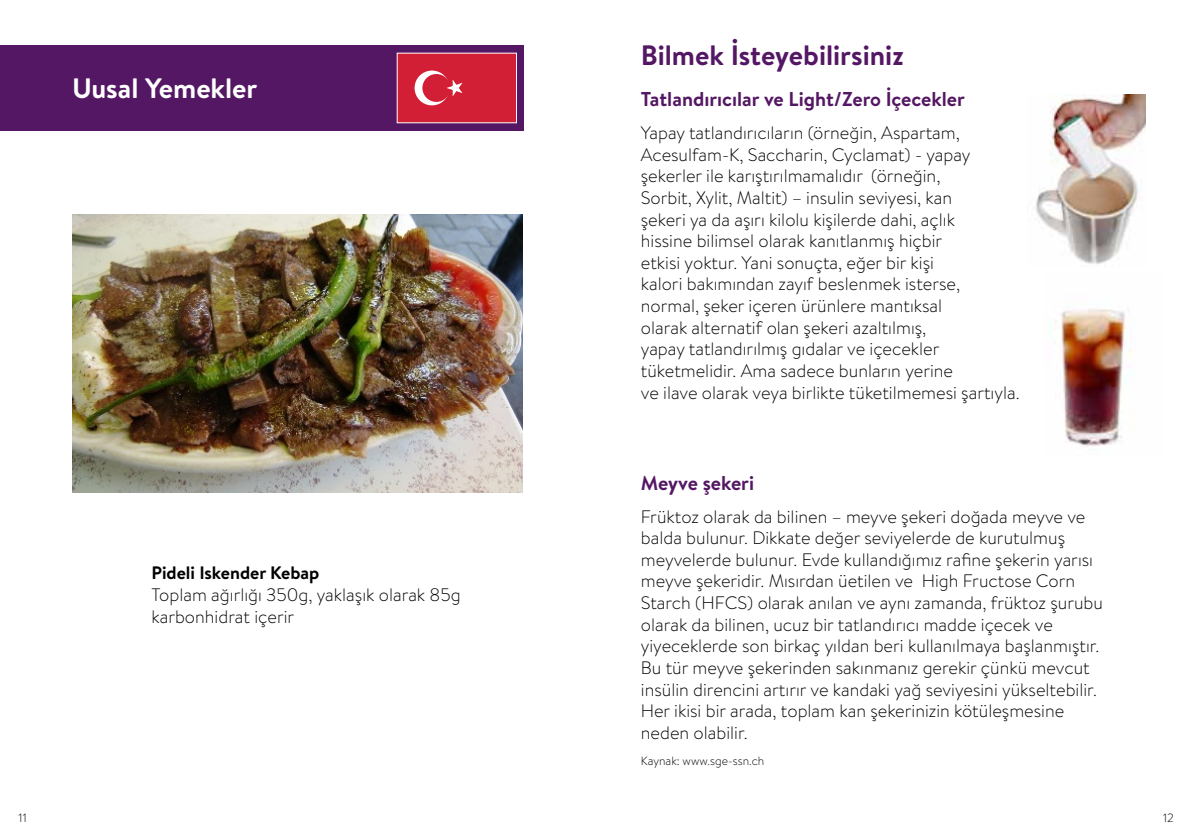
<style>
.page{position:relative;width:1191px;height:840px;background:#fff}
.page>*{position:absolute;margin:0;border:0;box-sizing:border-box;transform-origin:0 0}
.t1{font:700 28px "Brandon Text";color:#541763}
.t2{font:700 28px "Brandon Text";color:#fff}
.t3{font:700 20px "Brandon Text";color:#541763}
.t4{font:300 18px/21.6px "Brandon Text";color:#000}
.t5{font:700 18px "Brandon Text";color:#000}
.t6{font:300 12px "Brandon Text";color:#000}
</style>
<div class="page">
<img style="left:1054px;top:309px;width:79px;height:138px">
<img style="left:73px;top:214px;width:449px;height:278px">
<div style="left:0;top:45px;width:523px;height:85px;background:#541763"></div>
<div style="left:397px;top:53px;width:119px;height:70px;background:#d21f35"></div>
<svg style="left:414px;top:70px;width:35px;height:35px"></svg>
<div style="left:422px;top:74px;width:28px;height:28px;background:#d21f35;border-radius:50%"></div>
<svg style="left:447px;top:80px;width:15px;height:16px"></svg>
<img style="left:1036px;top:94px;width:109px;height:170px">
<h1 class="t2" style="left:72px;top:68px;width:187px">Uusal Yemekler</h1>
<p class="t5" style="left:151px;top:560px;width:169px">Pideli Iskender Kebap</p>
<p class="t4" style="left:151px;top:583px;width:311px">Toplam ağırlığı 350g, yaklaşık olarak 85g karbonhidrat içerir</p>
<h1 class="t1" style="left:641px;top:36px;width:264px">Bilmek İsteyebilirsiniz</h1>
<p class="t3" style="left:641px;top:85px;width:325px">Tatlandırıcılar ve Light/Zero İçecekler</p>
<p class="t4" style="left:641px;top:121px;width:380px">Yapay tatlandırıcıların (örneğin, Aspartam, Acesulfam-K, Saccharin, Cyclamat) - yapay şekerler ile karıştırılmamalıdır (örneğin,<br>Sorbit, Xylit, Maltit) – insulin seviyesi, kan<br>şekeri ya da aşırı kilolu kişilerde dahi, açlık<br>hissine bilimsel olarak kanıtlanmış hiçbir<br>etkisi yoktur. Yani sonuçta, eğer bir kişi<br>kalori bakımından zayıf beslenmek isterse, normal, şeker içeren ürünlere mantıksal<br>olarak alternatif olan şekeri azaltılmış,<br>yapay tatlandırılmış gıdalar ve içecekler tüketmelidir. Ama sadece bunların yerine<br>ve ilave olarak veya birlikte tüketilmemesi şartıyla.</p>
<p class="t3" style="left:641px;top:468px;width:115px">Meyve şekeri</p>
<p class="t4" style="left:641px;top:504px;width:463px">Früktoz olarak da bilinen – meyve şekeri doğada meyve ve balda bulunur. Dikkate değer seviyelerde de kurutulmuş meyvelerde bulunur. Evde kullandığımız rafine şekerin yarısı meyve şekeridir. Mısırdan üetilen ve H igh Fructose Corn Starch (H FCS) olarak anılan ve aynı zamanda, früktoz şurubu olarak da bilinen, ucuz bir tatlandırıcı madde içecek ve yiyeceklerde son birkaç yıldan beri kullanılmaya başlanmıştır.<br>Bu tür meyve şekerinden sakınmanız gerekir çünkü mevcut insülin direncini artırır ve kandaki yağ seviyesini yükseltebilir.<br>Her ikisi bir arada, toplam kan şekerinizin kötüleşmesine neden olabilir.</p>
<p class="t6" style="left:641px;top:751px;width:125px">Kaynak: www.sge-ssn.ch</p>
<p class="t6" style="left:19px;top:808px;width:10px">11</p>
<p class="t6" style="left:1163px;top:808px;width:12px">12</p>
</div>
